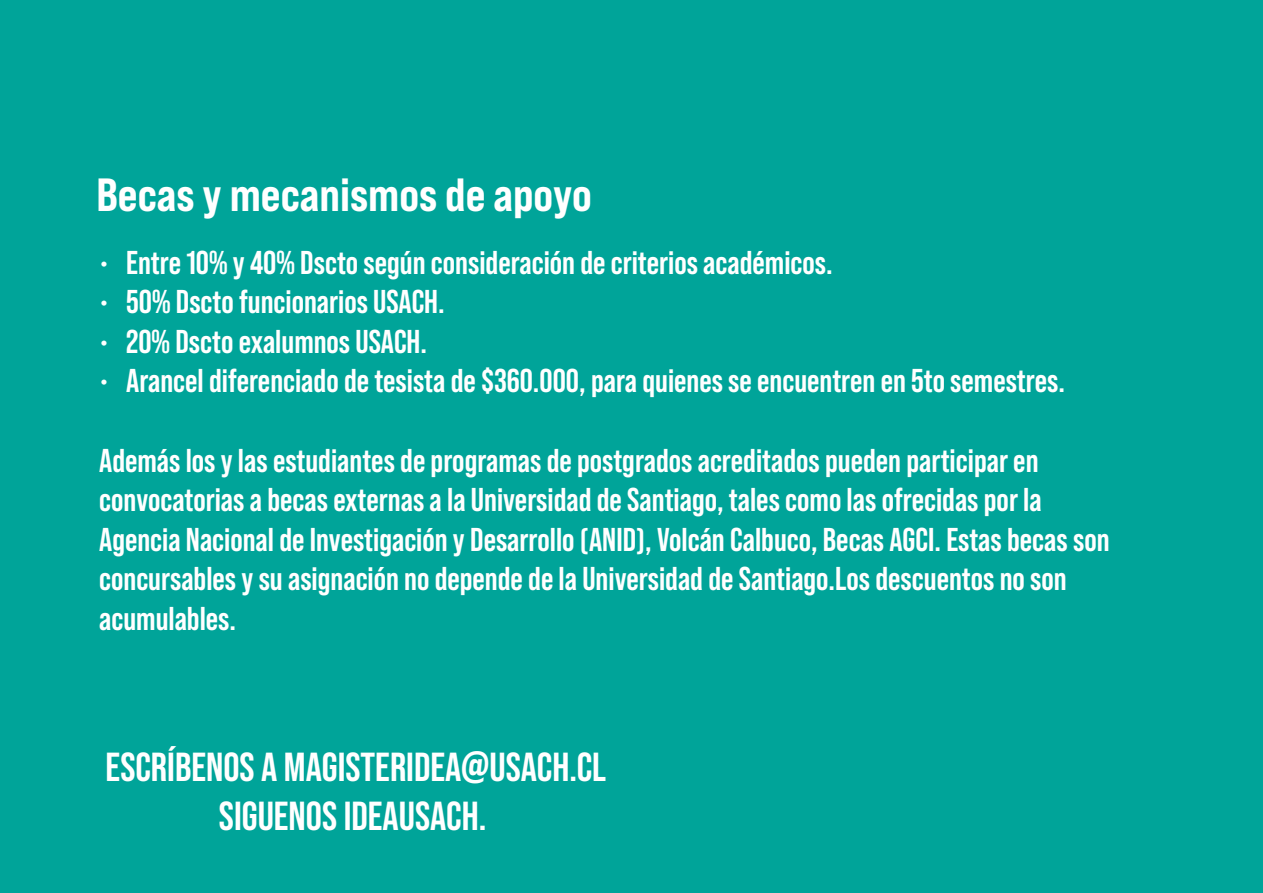
<style>
.page{position:relative;width:1263px;height:893px;background:#00a499}
.page>*{position:absolute;margin:0;border:0;box-sizing:border-box;transform-origin:0 0}
.t1{font:46.5px "Bebas Neue Pro Sm E Eb";color:#fff}
.t2{font:40.5px/48.6px "Bebas Neue";color:#fff;text-align:center}
.t3{font:700 33px/39.6px "Bebas Neue Pro";color:#fff}
</style>
<div class="page">
<h1 class="t1" style="left:96px;top:167px;width:497px">Becas y mecanismos de apoyo</h1>
<p class="t3" style="left:99px;top:242px;width:735px">• Entre 10% y 40% Dscto según consideración de criterios académicos.</p>
<p class="t3" style="left:99px;top:281px;width:347px">• 50% Dscto funcionarios USACH.</p>
<p class="t3" style="left:99px;top:321px;width:329px">• 20% Dscto exalumnos USACH.</p>
<p class="t3" style="left:99px;top:361px;width:967px">• Arancel diferenciado de tesista de $360.000, para quienes se encuentren en 5to semestres.</p>
<p class="t3" style="left:99px;top:440px;width:1012px">Además los y las estudiantes de programas de postgrados acreditados pueden participar en convocatorias a becas externas a la Universidad de Santiago, tales como las ofrecidas por la Agencia Nacional de Investigación y Desarrollo (ANID), Volcán Calbuco, Becas AGCI. Estas becas son concursables y su asignación no depende de la Universidad de Santiago.Los descuentos no son acumulables.</p>
<p class="t2" style="left:106px;top:742px;width:502px">ESCRÍBENOS A MAGISTERIDEA@USACH.CL<br>SIGUENOS IDEAUSACH.</p>
</div>
